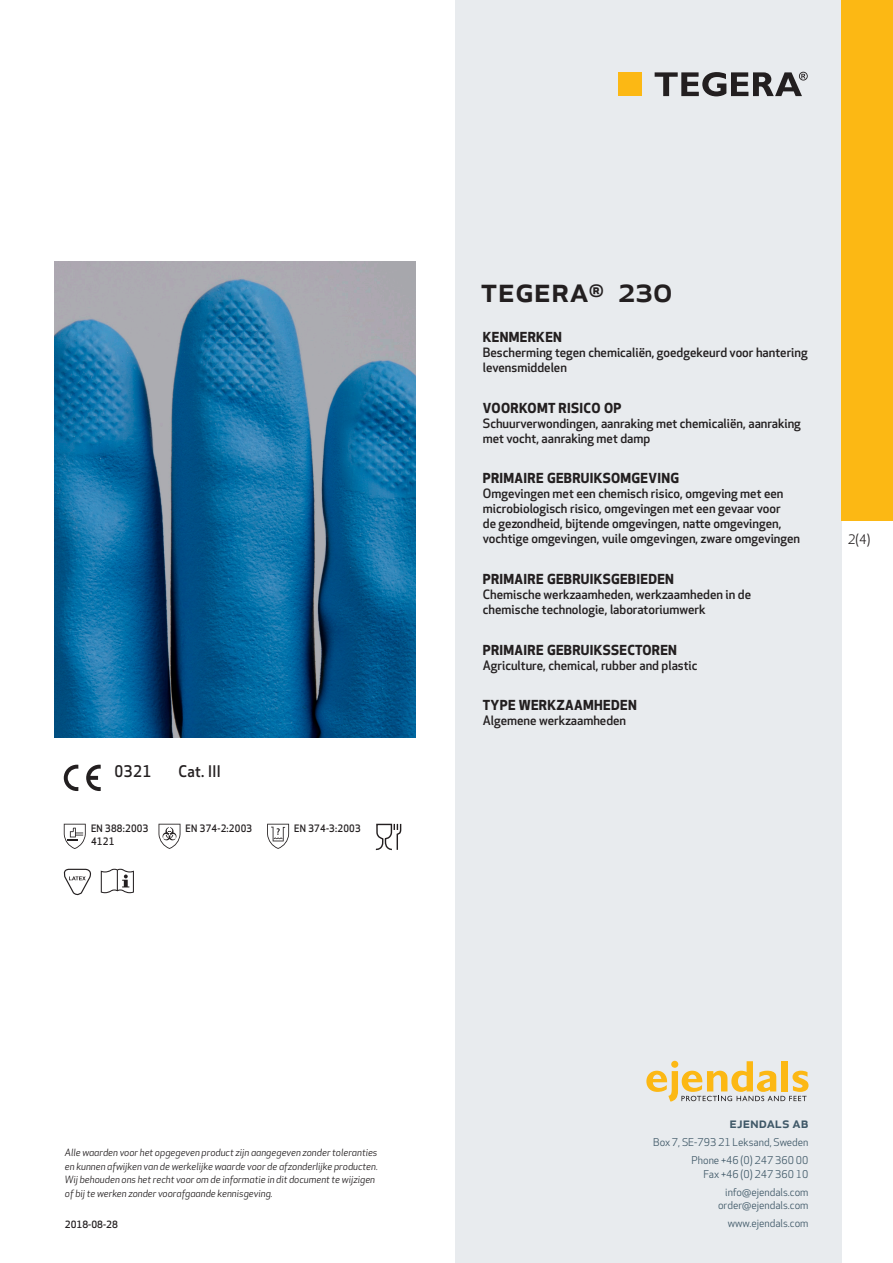
<style>
.page{position:relative;width:893px;height:1263px;background:#fff}
.page>*{position:absolute;margin:0;border:0;box-sizing:border-box;transform-origin:0 0}
.prodname{font:500 34.5px "Apex New";color:#231f20}
.Artikel{font:500 15.6px "Apex New";letter-spacing:.025em;color:#231f20;scale:.95 1}
.t1{font:500 15px "Apex New";color:#405968}
.Funktion_body{font:700 13.5px "Apex New";letter-spacing:.025em;color:#231f20}
.t2{font:12.75px "Apex New";color:#231f20}
.Funktion_body-2{font:500 12.6px/15px "Apex New";color:#231f20}
.t3{font:10.5px/18px "Apex New";color:#405968;text-align:right}
.Artikel-2{font:500 10.05px/13.2px "Apex New";letter-spacing:.025em;color:#231f20;scale:.95 1}
.t4{font:italic 9.75px/13.5px "Apex New";color:#231f20}
.Sidfot_datum{font:500 9.75px "Apex New";color:#231f20}
</style>
<div class="page">
<div style="left:455px;top:0;width:387px;height:1263px;background:#e8ebee"></div>
<svg style="left:646px;top:1061px;width:162px;height:40px"></svg>
<div style="left:842px;top:0;width:51px;height:520px;background:#fcb814"></div>
<div style="left:618px;top:72px;width:24px;height:24px;background:#fcb814"></div>
<svg style="left:655px;top:72px;width:153px;height:24px"></svg>
<svg style="left:86px;top:765px;width:15px;height:26px"></svg>
<svg style="left:64px;top:765px;width:14px;height:26px"></svg>
<svg style="left:64px;top:824px;width:22px;height:25px"></svg>
<svg style="left:159px;top:824px;width:21px;height:25px"></svg>
<svg style="left:267px;top:824px;width:22px;height:25px"></svg>
<svg style="left:376px;top:824px;width:25px;height:26px"></svg>
<svg style="left:64px;top:869px;width:27px;height:26px"></svg>
<svg style="left:101px;top:869px;width:33px;height:24px"></svg>
<img style="left:54px;top:261px;width:361px;height:477px">
<p class="Artikel" style="left:115px;top:761px;width:40px">0321</p>
<p class="Artikel" style="left:178px;top:761px;width:46px">Cat. III</p>
<p class="Artikel-2" style="left:91px;top:821px;width:62px">EN 388:2003<br>4121</p>
<p class="Artikel-2" style="left:186px;top:821px;width:72px">EN 374-2:2003</p>
<p class="Artikel-2" style="left:294px;top:821px;width:72px">EN 374-3:2003</p>
<p class="prodname" style="left:480px;top:266px;width:194px">TEGERA<sup>®</sup> 230</p>
<p class="Funktion_body" style="left:483px;top:327px;width:81px">KENMERKEN</p>
<p class="Funktion_body-2" style="left:483px;top:345px;width:326px">Bescherming tegen chemicaliën, goedgekeurd voor hantering levensmiddelen</p>
<p class="Funktion_body" style="left:483px;top:398px;width:140px">VOORKOMT RISICO OP</p>
<p class="Funktion_body-2" style="left:483px;top:415px;width:320px">Schuurverwondingen, aanraking met chemicaliën, aanraking met vocht, aanraking met damp</p>
<p class="Funktion_body" style="left:483px;top:468px;width:198px">PRIMAIRE GEBRUIKSOMGEVING</p>
<p class="Funktion_body-2" style="left:483px;top:486px;width:319px">Omgevingen met een chemisch risico, omgeving met een microbiologisch risico, omgevingen met een gevaar voor<br>de gezondheid, bijtende omgevingen, natte omgevingen, vochtige omgevingen, vuile omgevingen, zware omgevingen</p>
<p class="Funktion_body" style="left:483px;top:569px;width:193px">PRIMAIRE GEBRUIKSGEBIEDEN</p>
<p class="Funktion_body-2" style="left:483px;top:586px;width:270px">Chemische werkzaamheden, werkzaamheden in de chemische technologie, laboratoriumwerk</p>
<p class="Funktion_body" style="left:483px;top:640px;width:196px">PRIMAIRE GEBRUIKSSECTOREN</p>
<p class="Funktion_body-2" style="left:483px;top:657px;width:216px">Agriculture, chemical, rubber and plastic</p>
<p class="Funktion_body" style="left:483px;top:695px;width:155px">TYPE WERKZAAMHEDEN</p>
<p class="Funktion_body-2" style="left:483px;top:713px;width:145px">Algemene werkzaamheden</p>
<p class="t2" style="left:848px;top:531px;width:24px">2(4)</p>
<p class="t4" style="left:65px;top:1146px;width:315px">Alle waarden voor het opgegeven product zijn aangegeven zonder toleranties en kunnen afwijken van de werkelijke waarde voor de afzonderlijke producten.<br>Wij behouden ons het recht voor om de informatie in dit document te wijzigen of bij te werken zonder voorafgaande kennisgeving.</p>
<p class="Sidfot_datum" style="left:65px;top:1218px;width:54px">2018-08-28</p>
<p class="t1" style="left:729px;top:1113px;width:80px">ejendals ab</p>
<p class="t3" style="left:653px;top:1133px;width:157px">Box 7, SE-793 21 Leksand, Sweden<br>Phone +46 (0) 247 360 00</p>
<p class="t3" style="left:703px;top:1165px;width:107px">Fax +46 (0) 247 360 10 info@ejendals.com</p>
<p class="t3" style="left:718px;top:1196px;width:92px">order@ejendals.com</p>
<p class="t3" style="left:728px;top:1215px;width:82px">www.ejendals.com</p>
</div>
